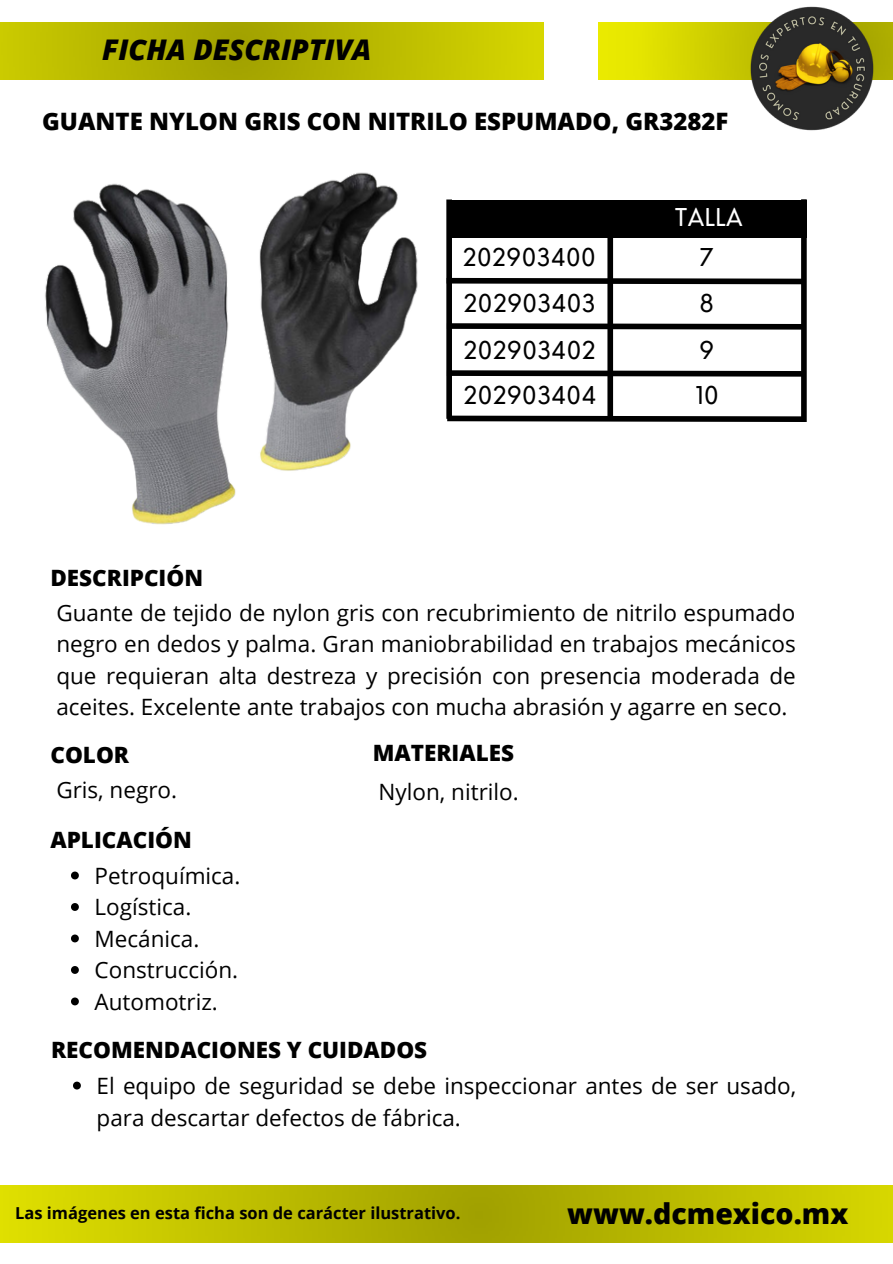
<style>
.page{position:relative;width:893px;height:1264px;background:#fff}
.page>*{position:absolute;margin:0;border:0;box-sizing:border-box;transform-origin:0 0}
.t1{font:italic 800 28.5px "Open Sans";color:#000}
.t2{font:800 28.5px "Open Sans";color:#000}
.t3{font:24px "Nourd";letter-spacing:.02em;color:#000}
.t4{font:800 24px "Open Sans";color:#000}
.t5{font:24px "Nourd";letter-spacing:.02em;color:#fff}
.t6{font:22.5px/31.5px "Open Sans";color:#000;text-align:justify}
.t7{font:800 22.5px "Open Sans";color:#000}
.t8{font:700 16.5px "Open Sans";color:#000}
</style>
<div class="page">
<img style="left:0;top:1185px;width:892px;height:57px">
<img style="left:0;top:22px;width:543px;height:57px">
<img style="left:598px;top:22px;width:294px;height:58px">
<div style="left:446px;top:200px;width:360px;height:38px;background:#000"></div>
<svg style="left:452px;top:275px;width:355px;height:12px"></svg>
<div style="left:607px;top:203px;width:6px;height:216px;background:#000"></div>
<div style="left:801px;top:199px;width:5px;height:223px;background:#000"></div>
<div style="left:446px;top:199px;width:6px;height:220px;background:#000"></div>
<svg style="left:446px;top:320px;width:361px;height:12px"></svg>
<svg style="left:446px;top:367px;width:361px;height:12px"></svg>
<svg style="left:446px;top:413px;width:361px;height:9px"></svg>
<img style="left:45px;top:172px;width:373px;height:353px">
<svg style="left:71px;top:871px;width:8px;height:8px"></svg>
<svg style="left:71px;top:903px;width:8px;height:7px"></svg>
<svg style="left:71px;top:934px;width:8px;height:8px"></svg>
<svg style="left:71px;top:966px;width:8px;height:7px"></svg>
<svg style="left:71px;top:997px;width:8px;height:8px"></svg>
<img style="left:738px;top:6px;width:138px;height:125px">
<svg style="left:73px;top:1081px;width:8px;height:8px"></svg>
<p class="t1" style="left:102px;top:30px;width:271px">FICHA DESCRIPTIVA</p>
<p class="t4" style="left:42px;top:105px;width:687px">GUANTE NYLON GRIS CON NITRILO ESPUMADO, GR3282F</p>
<p class="t3" style="left:463px;top:242px;width:134px">202903400</p>
<p class="t5" style="left:675px;top:202px;width:69px">TALLA</p>
<p class="t3" style="left:699px;top:242px;width:16px">7</p>
<p class="t7" style="left:50px;top:562px;width:154px">DESCRIPCIÓN</p>
<p class="t3" style="left:463px;top:288px;width:133px">202903403</p>
<p class="t3" style="left:699px;top:288px;width:16px">8</p>
<p class="t3" style="left:463px;top:335px;width:134px">202903402</p>
<p class="t3" style="left:699px;top:335px;width:16px">9</p>
<p class="t3" style="left:463px;top:380px;width:134px">202903404</p>
<p class="t3" style="left:695px;top:380px;width:25px">10</p>
<p class="t6" style="left:56px;top:596px;width:741px">Guante de tejido de nylon gris con recubrimiento de nitrilo espumado negro en dedos y palma. Gran maniobrabilidad en trabajos mecánicos que requieran alta destreza y precisión con presencia moderada de aceites. Excelente ante trabajos con mucha abrasión y agarre en seco.</p>
<p class="t7" style="left:50px;top:739px;width:80px">COLOR</p>
<p class="t6" style="left:56px;top:773px;width:122px">Gris, negro.</p>
<p class="t7" style="left:50px;top:823px;width:143px">APLICACIÓN</p>
<p class="t6" style="left:95px;top:859px;width:147px">Petroquímica.</p>
<p class="t6" style="left:95px;top:890px;width:98px">Logística.</p>
<p class="t6" style="left:95px;top:922px;width:106px">Mecánica.</p>
<p class="t6" style="left:95px;top:953px;width:145px">Construcción.</p>
<p class="t6" style="left:95px;top:985px;width:125px">Automotriz.</p>
<p class="t7" style="left:373px;top:737px;width:143px">MATERIALES</p>
<p class="t6" style="left:378px;top:775px;width:142px">Nylon, nitrilo.</p>
<p class="t7" style="left:51px;top:1034px;width:377px">RECOMENDACIONES Y CUIDADOS</p>
<p class="t6" style="left:97px;top:1069px;width:701px">El equipo de seguridad se debe inspeccionar antes de ser usado, para descartar defectos de fábrica.</p>
<p class="t8" style="left:15px;top:1200px;width:447px">Las imágenes en esta ficha son de carácter ilustrativo.</p>
<p class="t2" style="left:567px;top:1193px;width:282px">www.dcmexico.mx</p>
</div>
